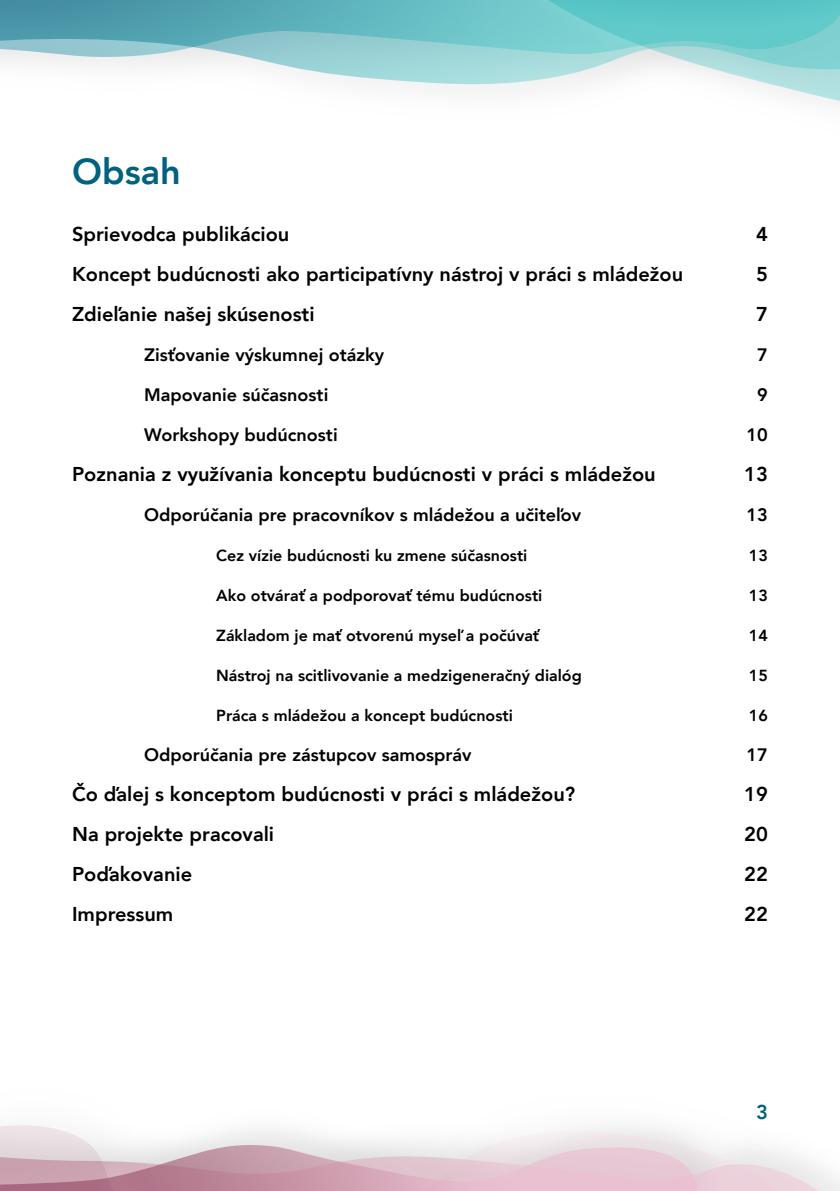
<style>
.page{position:relative;width:840px;height:1191px;background:#fff}
.page>*{position:absolute;margin:0;border:0;box-sizing:border-box;transform-origin:0 0}
.t1{font:800 36px "Avenir";color:#00627f}
.t2{font:800 20px "Avenir";color:#000}
.t3{font:800 20px "Avenir";color:#00627f}
.t4{font:800 18px "Avenir";color:#000}
.t5{font:800 16px "Avenir";color:#000}
</style>
<div class="page">
<img style="left:798px;top:1157px;width:31px;height:34px">
<svg style="left:0;top:1125px;width:798px;height:66px"></svg>
<svg style="left:0;top:0;width:404px;height:85px"></svg>
<svg style="left:404px;top:0;width:435px;height:105px"></svg>
<h1 class="t1" style="left:72px;top:144px;width:110px">Obsah</h1>
<p class="t2" style="left:72px;top:219px;width:219px">Sprievodca publikáciou</p>
<p class="t2" style="left:755px;top:219px;width:13px">4</p>
<p class="t2" style="left:72px;top:259px;width:612px">Koncept budúcnosti ako participatívny nástroj v práci s mládežou</p>
<p class="t2" style="left:755px;top:259px;width:13px">5</p>
<p class="t2" style="left:72px;top:299px;width:244px">Zdieľanie našej skúsenosti</p>
<p class="t2" style="left:755px;top:299px;width:13px">7</p>
<p class="t4" style="left:144px;top:341px;width:241px">Zisťovanie výskumnej otázky</p>
<p class="t4" style="left:756px;top:341px;width:12px">7</p>
<p class="t4" style="left:144px;top:381px;width:185px">Mapovanie súčasnosti</p>
<p class="t4" style="left:756px;top:381px;width:12px">9</p>
<p class="t4" style="left:144px;top:421px;width:195px">Workshopy budúcnosti</p>
<p class="t4" style="left:746px;top:421px;width:23px">10</p>
<p class="t2" style="left:72px;top:459px;width:585px">Poznania z využívania konceptu budúcnosti v práci s mládežou</p>
<p class="t2" style="left:743px;top:459px;width:25px">13</p>
<p class="t4" style="left:144px;top:501px;width:438px">Odporúčania pre pracovníkov s mládežou a učiteľov</p>
<p class="t4" style="left:746px;top:501px;width:23px">13</p>
<p class="t5" style="left:216px;top:543px;width:312px">Cez vízie budúcnosti ku zmene súčasnosti</p>
<p class="t5" style="left:748px;top:543px;width:20px">13</p>
<p class="t5" style="left:216px;top:583px;width:327px">Ako otvárať a podporovať tému budúcnosti</p>
<p class="t5" style="left:748px;top:583px;width:20px">13</p>
<p class="t5" style="left:216px;top:623px;width:324px">Základom je mať otvorenú myseľ a počúvať</p>
<p class="t5" style="left:748px;top:623px;width:20px">14</p>
<p class="t5" style="left:216px;top:663px;width:367px">Nástroj na scitlivovanie a medzigeneračný dialóg</p>
<p class="t5" style="left:748px;top:663px;width:20px">15</p>
<p class="t5" style="left:216px;top:703px;width:298px">Práca s mládežou a koncept budúcnosti</p>
<p class="t5" style="left:748px;top:703px;width:20px">16</p>
<p class="t4" style="left:144px;top:741px;width:328px">Odporúčania pre zástupcov samospráv</p>
<p class="t4" style="left:746px;top:741px;width:23px">17</p>
<p class="t2" style="left:72px;top:779px;width:504px">Čo ďalej s konceptom budúcnosti v práci s mládežou?</p>
<p class="t2" style="left:743px;top:779px;width:25px">19</p>
<p class="t2" style="left:72px;top:819px;width:203px">Na projekte pracovali</p>
<p class="t2" style="left:743px;top:819px;width:25px">20</p>
<p class="t2" style="left:72px;top:859px;width:121px">Poďakovanie</p>
<p class="t2" style="left:743px;top:859px;width:25px">22</p>
<p class="t2" style="left:72px;top:899px;width:103px">Impressum</p>
<p class="t2" style="left:743px;top:899px;width:25px">22</p>
<p class="t3" style="left:755px;top:1096px;width:13px">3</p>
</div>
